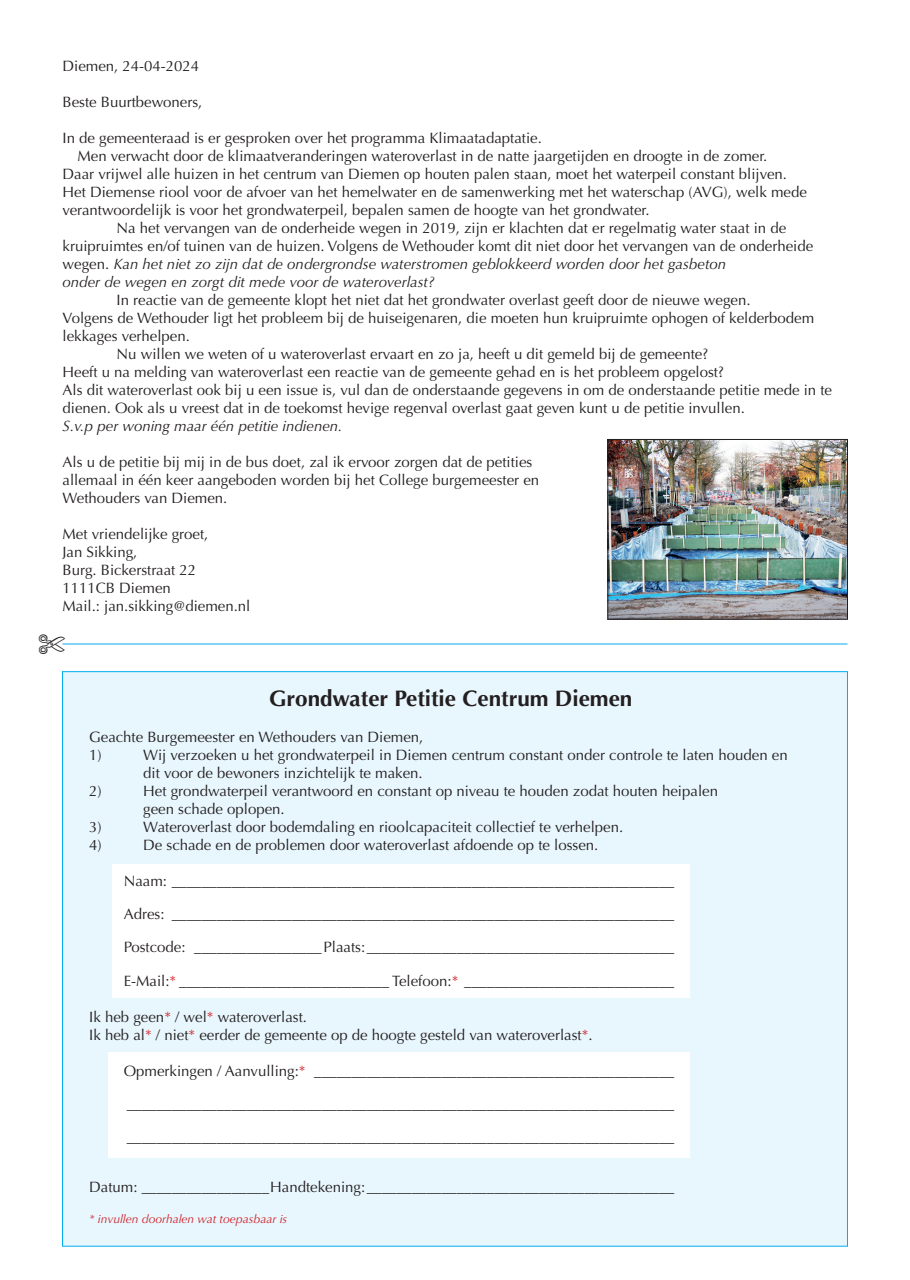
<style>
.page{position:relative;width:910px;height:1280px;background:#fff}
.page>*{position:absolute;margin:0;border:0;box-sizing:border-box;transform-origin:0 0}
.t1{font:700 22.5px "Optima";color:#231f20}
.t2{font:15px/18px "Optima";color:#231f20}
.t3{font:italic 15px "Optima";color:#231f20}
.t4{font:italic 12px "Optima";color:#d1232a}
.s1{font-style:normal}
.s2{color:#d1232a}
</style>
<div class="page">
<div style="left:62px;top:671px;width:786px;height:575px;background:#e8f6fd;border:1px solid #00aeef"></div>
<div style="left:112px;top:864px;width:577px;height:133px;background:#fff"></div>
<div style="left:108px;top:1052px;width:582px;height:106px;background:#fff"></div>
<hr style="left:63px;top:644px;width:784px;height:1px;background:#00aeef">
<img style="left:610px;top:441px;width:236px;height:176px">
<div style="left:608px;top:439px;width:240px;height:180px;border:1px solid #231f20"></div>
<p class="t2" style="left:63px;top:57px;width:138px">Diemen, 24-04-2024</p>
<p class="t2" style="left:63px;top:93px;width:141px">Beste Buurtbewoners,</p>
<p class="t2" style="left:63px;top:129px;width:481px">In de gemeenteraad is er gesproken over het programma Klimaatadaptatie.</p>
<p class="t2" style="left:78px;top:147px;width:691px">Men verwacht door de klimaatveranderingen wateroverlast in de natte jaargetijden en droogte in de zomer.</p>
<p class="t2" style="left:63px;top:165px;width:726px">Daar vrijwel alle huizen in het centrum van Diemen op houten palen staan, moet het waterpeil constant blijven.</p>
<p class="t2" style="left:63px;top:183px;width:746px">Het Diemense riool voor de afvoer van het hemelwater en de samenwerking met het waterschap (AVG), welk mede</p>
<p class="t2" style="left:63px;top:201px;width:589px">verantwoordelijk is voor het grondwaterpeil, bepalen samen de hoogte van het grondwater.</p>
<p class="t2" style="left:117px;top:219px;width:671px">Na het vervangen van de onderheide wegen in 2019, zijn er klachten dat er regelmatig water staat in de</p>
<p class="t2" style="left:63px;top:237px;width:752px">kruipruimtes en/of tuinen van de huizen. Volgens de Wethouder komt dit niet door het vervangen van de onderheide</p>
<p class="t3" style="left:63px;top:255px;width:665px"><span class="s1">wegen.</span> Kan het niet zo zijn dat de ondergrondse waterstromen geblokkeerd worden door het gasbeton</p>
<p class="t3" style="left:63px;top:273px;width:374px">onder de wegen en zorgt dit mede voor de wateroverlast?</p>
<p class="t2" style="left:117px;top:291px;width:636px">In reactie van de gemeente klopt het niet dat het grondwater overlast geeft door de nieuwe wegen.</p>
<p class="t2" style="left:63px;top:309px;width:753px">Volgens de Wethouder ligt het probleem bij de huiseigenaren, die moeten hun kruipruimte ophogen of kelderbodem</p>
<p class="t2" style="left:63px;top:327px;width:129px">lekkages verhelpen.</p>
<p class="t2" style="left:117px;top:345px;width:593px">Nu willen we weten of u wateroverlast ervaart en zo ja, heeft u dit gemeld bij de gemeente?</p>
<p class="t2" style="left:63px;top:363px;width:663px">Heeft u na melding van wateroverlast een reactie van de gemeente gehad en is het probleem opgelost?</p>
<p class="t2" style="left:63px;top:381px;width:771px">Als dit wateroverlast ook bij u een issue is, vul dan de onderstaande gegevens in om de onderstaande petitie mede in te</p>
<p class="t2" style="left:63px;top:399px;width:684px">dienen. Ook als u vreest dat in de toekomst hevige regenval overlast gaat geven kunt u de petitie invullen.</p>
<p class="t3" style="left:63px;top:417px;width:281px">S.v.p per woning maar één petitie indienen.</p>
<p class="t2" style="left:63px;top:453px;width:478px">Als u de petitie bij mij in de bus doet, zal ik ervoor zorgen dat de petities allemaal in één keer aangeboden worden bij het College burgemeester en<br>Wethouders van Diemen.</p>
<p class="t2" style="left:63px;top:525px;width:189px">Met vriendelijke groet,<br>Jan Sikking,<br>Burg. Bickerstraat 22<br>1111CB Diemen<br>Mail.: jan.sikking@diemen.nl</p>
<h1 class="t1" style="left:269px;top:685px;width:365px">Grondwater Petitie Centrum Diemen</h1>
<p class="t2" style="left:89px;top:728px;width:336px">Geachte Burgemeester en Wethouders van Diemen,<br>1)</p>
<p class="t2" style="left:143px;top:746px;width:646px">Wij verzoeken u het grondwaterpeil in Diemen centrum constant onder controle te laten houden en dit voor de bewoners inzichtelijk te maken.</p>
<p class="t2" style="left:89px;top:782px;width:14px">2)</p>
<p class="t2" style="left:143px;top:782px;width:576px">Het grondwaterpeil verantwoord en constant op niveau te houden zodat houten heipalen geen schade oplopen.</p>
<p class="t2" style="left:89px;top:818px;width:14px">3)</p>
<p class="t2" style="left:143px;top:818px;width:481px">Wateroverlast door bodemdaling en rioolcapaciteit collectief te verhelpen.</p>
<p class="t2" style="left:89px;top:836px;width:14px">4)</p>
<p class="t2" style="left:143px;top:836px;width:457px">De schade en de problemen door wateroverlast afdoende op te lossen.</p>
<p class="t2" style="left:124px;top:872px;width:552px">Naam: ___________________________________________________________________</p>
<p class="t2" style="left:124px;top:905px;width:552px">Adres: ___________________________________________________________________</p>
<p class="t2" style="left:124px;top:938px;width:552px">Postcode: _________________Plaats:_________________________________________</p>
<p class="t2" style="left:124px;top:972px;width:552px">E-Mail:<span class="s2">*</span> ____________________________ Telefoon:<span class="s2">*</span> ____________________________</p>
<p class="t2" style="left:89px;top:1008px;width:505px">Ik heb geen<span class="s2">*</span> / wel<span class="s2">*</span> wateroverlast.<br>Ik heb al<span class="s2">*</span> / niet<span class="s2">*</span> eerder de gemeente op de hoogte gesteld van wateroverlast<span class="s2">*</span>.</p>
<p class="t2" style="left:124px;top:1062px;width:552px">Opmerkingen / Aanvulling:<span class="s2">*</span> ________________________________________________</p>
<p class="t2" style="left:127px;top:1095px;width:549px">_________________________________________________________________________</p>
<p class="t2" style="left:127px;top:1128px;width:549px">_________________________________________________________________________</p>
<p class="t2" style="left:89px;top:1178px;width:586px">Datum: _________________Handtekening:_________________________________________</p>
<p class="t4" style="left:89px;top:1211px;width:199px">* invullen doorhalen wat toepasbaar is</p>
</div>
